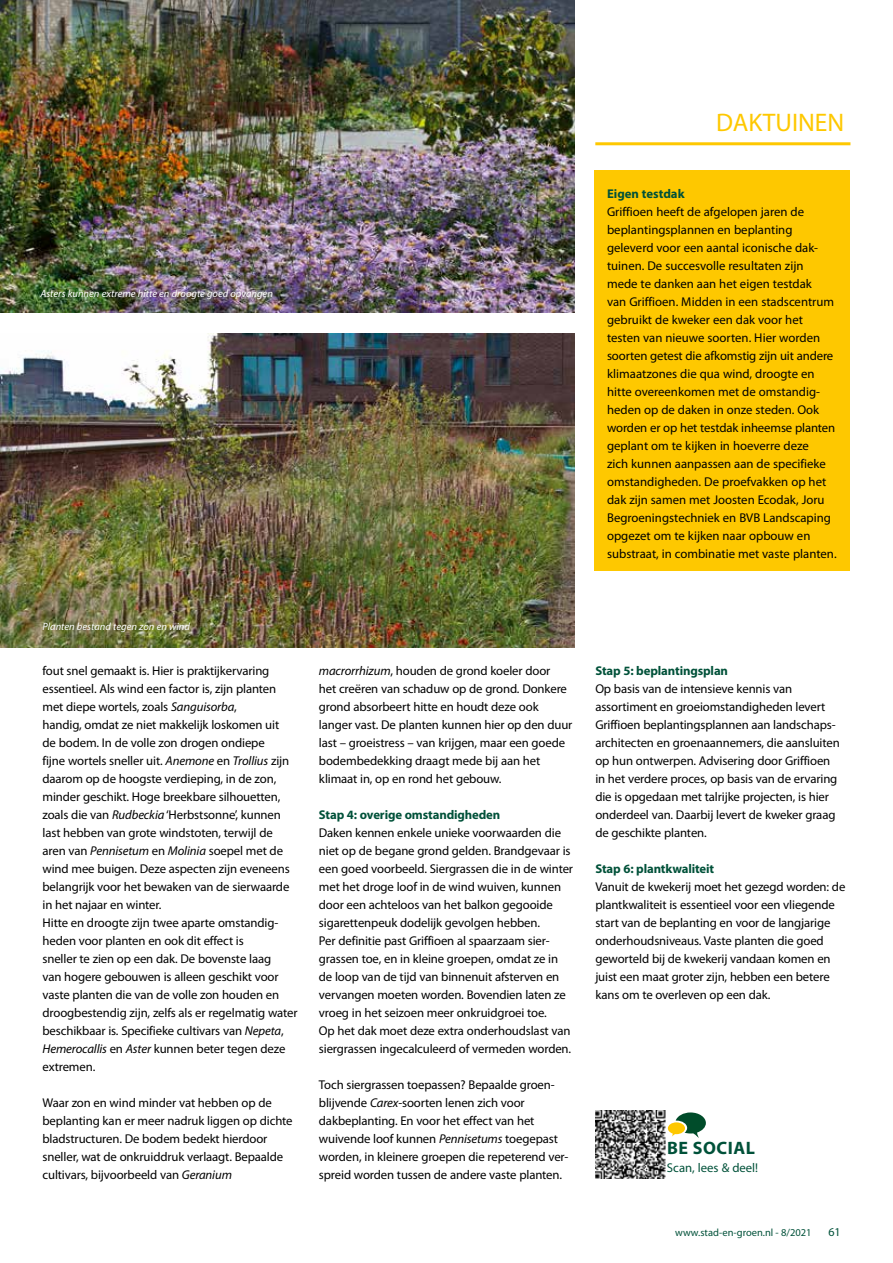
<style>
.page{position:relative;width:893px;height:1263px;background:#fff}
.page>*{position:absolute;margin:0;border:0;box-sizing:border-box;transform-origin:0 0}
.t1{font:25.5px "Myriad Pro";color:#fec800}
.t2{font:700 18px "Myriad Pro";letter-spacing:.03em;color:#005139}
.t3{font:12.75px/18px "Myriad Pro";letter-spacing:-.01em;color:#000}
.t4{font:700 12.75px "Myriad Pro";letter-spacing:-.01em;color:#005139}
.t5{font:12.75px "Myriad Pro";color:#005139}
.t6{font:12px "Myriad Pro";color:#005139}
.t7{font:italic 10.5px "Myriad Pro";color:#fff}
.t8{font:10.5px "Myriad Pro";color:#005139}
.s1{font-style:italic}
</style>
<div class="page">
<hr style="left:595px;top:142px;width:255px;height:3px;background:#fec800">
<img style="left:595px;top:1110px;width:71px;height:68px">
<svg style="left:668px;top:1112px;width:38px;height:26px"></svg>
<div style="left:594px;top:170px;width:255px;height:401px;background:#fec800"></div>
<img style="left:0;top:0;width:574px;height:313px">
<img style="left:0;top:334px;width:574px;height:314px">
<p class="t7" style="left:40px;top:287px;width:234px">Asters kunnen extreme hitte en droogte goed opvangen</p>
<h1 class="t1" style="left:716px;top:107px;width:129px">DAKTUINEN</h1>
<p class="t4" style="left:607px;top:185px;width:79px">Eigen testdak</p>
<p class="t3" style="left:607px;top:203px;width:231px">Griffioen heeft de afgelopen jaren de beplantingsplannen en beplanting geleverd voor een aantal iconische dak&shy;tuinen. De succesvolle resultaten zijn mede te danken aan het eigen testdak<br>van Griffioen. Midden in een stadscentrum gebruikt de kweker een dak voor het testen van nieuwe soorten. Hier worden soorten getest die afkomstig zijn uit andere klimaatzones die qua wind, droogte en hitte overeenkomen met de omstandig&shy;heden op de daken in onze steden. Ook worden er op het testdak inheemse planten geplant om te kijken in hoeverre deze<br>zich kunnen aanpassen aan de specifieke omstandigheden. De proefvakken op het dak zijn samen met Joosten Ecodak, Joru Begroeningstechniek en BVB Landscaping opgezet om te kijken naar opbouw en substraat, in combinatie met vaste planten.</p>
<p class="t7" style="left:43px;top:620px;width:149px">Planten bestand tegen zon en wind</p>
<p class="t3" style="left:43px;top:662px;width:257px">fout snel gemaakt is. Hier is praktijkervaring essentieel. Als wind een factor is, zijn planten met diepe wortels, zoals <span class="s1">Sanguisorba</span>,<br>handig, omdat ze niet makkelijk loskomen uit<br>de bodem. In de volle zon drogen ondiepe<br>fijne wortels sneller uit. <span class="s1">Anemone</span> en <span class="s1">Trollius</span> zijn daarom op de hoogste verdieping, in de zon, minder geschikt. Hoge breekbare silhouetten, zoals die van <span class="s1">Rudbeckia</span> ‘Herbstsonne’, kunnen last hebben van grote windstoten, terwijl de aren van <span class="s1">Pennisetum</span> en <span class="s1">Molinia</span> soepel met de wind mee buigen. Deze aspecten zijn eveneens belangrijk voor het bewaken van de sierwaarde in het najaar en winter.<br>Hitte en droogte zijn twee aparte omstandig&shy;heden voor planten en ook dit effect is<br>sneller te zien op een dak. De bovenste laag<br>van hogere gebouwen is alleen geschikt voor vaste planten die van de volle zon houden en droogbestendig zijn, zelfs als er regelmatig water beschikbaar is. Specifieke cultivars van <span class="s1">Nepeta</span>, <span class="s1">Hemerocallis</span> en <span class="s1">Aster</span> kunnen beter tegen deze extremen.</p>
<p class="t3" style="left:43px;top:1094px;width:252px">Waar zon en wind minder vat hebben op de beplanting kan er meer nadruk liggen op dichte bladstructuren. De bodem bedekt hierdoor sneller, wat de onkruiddruk verlaagt. Bepaalde cultivars, bijvoorbeeld van <span class="s1">Geranium</span></p>
<p class="t3" style="left:319px;top:662px;width:255px"><span class="s1">macrorrhizum</span>, houden de grond koeler door<br>het creëren van schaduw op de grond. Donkere grond absorbeert hitte en houdt deze ook langer vast. De planten kunnen hier op den duur last – groeistress – van krijgen, maar een goede bodembedekking draagt mede bij aan het klimaat in, op en rond het gebouw.</p>
<p class="t4" style="left:319px;top:807px;width:183px">Stap 4: overige omstandigheden</p>
<p class="t3" style="left:319px;top:824px;width:256px">Daken kennen enkele unieke voorwaarden die niet op de begane grond gelden. Brandgevaar is een goed voorbeeld. Siergrassen die in de winter met het droge loof in de wind wuiven, kunnen door een achteloos van het balkon gegooide sigarettenpeuk dodelijk gevolgen hebben.<br>Per definitie past Griffioen al spaarzaam sier&shy;grassen toe, en in kleine groepen, omdat ze in de loop van de tijd van binnenuit afsterven en vervangen moeten worden. Bovendien laten ze vroeg in het seizoen meer onkruidgroei toe.<br>Op het dak moet deze extra onderhoudslast van siergrassen ingecalculeerd of vermeden worden.</p>
<p class="t3" style="left:319px;top:1076px;width:251px">Toch siergrassen toepassen? Bepaalde groen&shy;blijvende <span class="s1">Carex</span>-soorten lenen zich voor dakbeplanting. En voor het effect van het wuivende loof kunnen <span class="s1">Pennisetums</span> toegepast worden, in kleinere groepen die repeterend ver&shy;spreid worden tussen de andere vaste planten.</p>
<p class="t4" style="left:595px;top:663px;width:134px">Stap 5: beplantingsplan</p>
<p class="t3" style="left:595px;top:680px;width:246px">Op basis van de intensieve kennis van assortiment en groeiomstandigheden levert Griffioen beplantingsplannen aan landschaps&shy;architecten en groenaannemers, die aansluiten op hun ontwerpen. Advisering door Griffioen in het verdere proces, op basis van de ervaring die is opgedaan met talrijke projecten, is hier onderdeel van. Daarbij levert de kweker graag de geschikte planten.</p>
<p class="t4" style="left:595px;top:861px;width:120px">Stap 6: plantkwaliteit</p>
<p class="t3" style="left:595px;top:878px;width:252px">Vanuit de kwekerij moet het gezegd worden: de plantkwaliteit is essentieel voor een vliegende start van de beplanting en voor de langjarige onderhoudsniveaus. Vaste planten die goed geworteld bij de kwekerij vandaan komen en juist een maat groter zijn, hebben een betere kans om te overleven op een dak.</p>
<h2 class="t2" style="left:667px;top:1136px;width:89px">BE SOCIAL</h2>
<p class="t5" style="left:667px;top:1160px;width:93px">Scan, lees &amp; deel!</p>
<p class="t8" style="left:675px;top:1226px;width:138px">www.stad-en-groen.nl - 8/2021</p>
<p class="t6" style="left:828px;top:1224px;width:14px">61</p>
</div>
